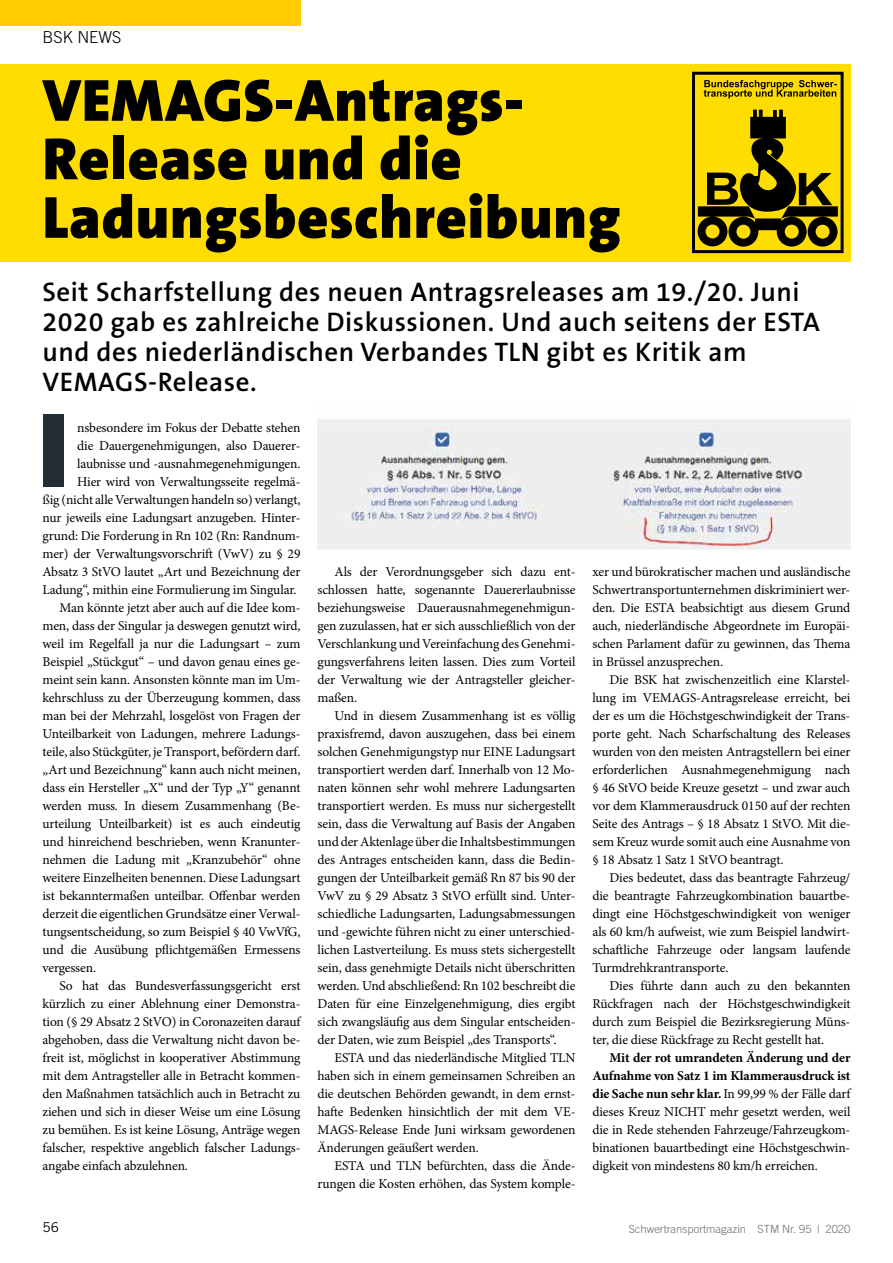
<style>
.page{position:relative;width:893px;height:1263px;background:#fff}
.page>*{position:absolute;margin:0;border:0;box-sizing:border-box;transform-origin:0 0}
.t1{font:900 108px "The Sans B9";color:#222e33}
.t2{font:900 60px/58.5px "The Sans B9";letter-spacing:.01em;color:#000}
.t3{font:600 27px/30px "The Sans B6";letter-spacing:.02em;color:#000}
.t4{font:300 16.5px "Trade Gothic";color:#000}
.t5{font:13.5px/18px "Minion Pro";letter-spacing:-.01em;color:#000;text-align:justify}
.t6{font:13.5px "Trade Gothic";color:#000}
.t7{font:300 11.25px "Trade Gothic";color:#6e6e6e}
.s1{font-weight:700}
</style>
<div class="page">
<div style="left:0;top:0;width:300px;height:26px;background:#fc0"></div>
<div style="left:0;top:64px;width:850px;height:197px;background:#fd0"></div>
<svg style="left:692px;top:72px;width:152px;height:181px"></svg>
<img style="left:317px;top:419px;width:533px;height:130px">
<p class="t4" style="left:43px;top:27px;width:80px">BSK NEWS</p>
<h2 class="t2" style="left:43px;top:73px;width:580px">VEMAGS-Antrags-<br>Release und die<br>Ladungsbeschreibung</h2>
<h3 class="t3" style="left:43px;top:278px;width:779px">Seit Scharfstellung des neuen Antragsreleases am 19./20. Juni 2020 gab es zahlreiche Diskussionen. Und auch seitens der ESTA und des niederländischen Verbandes TLN gibt es Kritik am VEMAGS-Release.</h3>
<h1 class="t1" style="left:38px;top:393px;width:32px">I</h1>
<p class="t5" style="left:77px;top:419px;width:225px">nsbesondere im Fokus der Debatte stehen</p>
<p class="t5" style="left:77px;top:437px;width:225px">die Dauergenehmigungen, also Dauerer-</p>
<p class="t5" style="left:77px;top:455px;width:225px">laubnisse und -ausnahmegenehmigungen.</p>
<p class="t5" style="left:77px;top:473px;width:225px">Hier wird von Verwaltungsseite regelmä-</p>
<p class="t5" style="left:43px;top:491px;width:259px">ßig (nicht alle Verwaltungen handeln so) verlangt,</p>
<p class="t5" style="left:43px;top:509px;width:259px">nur jeweils eine Ladungsart anzugeben. Hinter-</p>
<p class="t5" style="left:43px;top:527px;width:259px">grund: Die Forderung in Rn 102 (Rn: Randnum-</p>
<p class="t5" style="left:43px;top:545px;width:259px">mer) der Verwaltungsvorschrift (VwV) zu § 29</p>
<p class="t5" style="left:43px;top:563px;width:259px">Absatz 3 StVO lautet „Art und Bezeichnung der</p>
<p class="t5" style="left:43px;top:581px;width:255px">Ladung“, mithin eine Formulierung im Singular.</p>
<p class="t5" style="left:60px;top:599px;width:242px">Man könnte jetzt aber auch auf die Idee kom-</p>
<p class="t5" style="left:43px;top:617px;width:259px">men, dass der Singular ja deswegen genutzt wird,</p>
<p class="t5" style="left:43px;top:635px;width:259px">weil im Regelfall ja nur die Ladungsart – zum</p>
<p class="t5" style="left:43px;top:653px;width:259px">Beispiel „Stückgut“ – und davon genau eines ge-</p>
<p class="t5" style="left:43px;top:671px;width:259px">meint sein kann. Ansonsten könnte man im Um-</p>
<p class="t5" style="left:43px;top:689px;width:259px">kehrschluss zu der Überzeugung kommen, dass</p>
<p class="t5" style="left:43px;top:707px;width:259px">man bei der Mehrzahl, losgelöst von Fragen der</p>
<p class="t5" style="left:43px;top:725px;width:259px">Unteilbarkeit von Ladungen, mehrere Ladungs-</p>
<p class="t5" style="left:43px;top:743px;width:259px">teile, also Stückgüter, je Transport, befördern darf.</p>
<p class="t5" style="left:43px;top:761px;width:259px">„Art und Bezeichnung“ kann auch nicht meinen,</p>
<p class="t5" style="left:43px;top:779px;width:259px">dass ein Hersteller „X“ und der Typ „Y“ genannt</p>
<p class="t5" style="left:43px;top:797px;width:259px">werden muss. In diesem Zusammenhang (Be-</p>
<p class="t5" style="left:43px;top:815px;width:259px">urteilung Unteilbarkeit) ist es auch eindeutig</p>
<p class="t5" style="left:43px;top:833px;width:259px">und hinreichend beschrieben, wenn Kranunter-</p>
<p class="t5" style="left:43px;top:851px;width:259px">nehmen die Ladung mit „Kranzubehör“ ohne</p>
<p class="t5" style="left:43px;top:869px;width:259px">weitere Einzelheiten benennen. Diese Ladungsart</p>
<p class="t5" style="left:43px;top:887px;width:259px">ist bekanntermaßen unteilbar. Offenbar werden</p>
<p class="t5" style="left:43px;top:905px;width:259px">derzeit die eigentlichen Grundsätze einer Verwal-</p>
<p class="t5" style="left:43px;top:923px;width:259px">tungsentscheidung, so zum Beispiel § 40 VwVfG,</p>
<p class="t5" style="left:43px;top:941px;width:259px">und die Ausübung pflichtgemäßen Ermessens</p>
<p class="t5" style="left:43px;top:959px;width:55px">vergessen.</p>
<p class="t5" style="left:60px;top:977px;width:242px">So hat das Bundesverfassungsgericht erst</p>
<p class="t5" style="left:43px;top:995px;width:259px">kürzlich zu einer Ablehnung einer Demonstra-</p>
<p class="t5" style="left:43px;top:1013px;width:259px">tion (§ 29 Absatz 2 StVO) in Coronazeiten darauf</p>
<p class="t5" style="left:43px;top:1031px;width:259px">abgehoben, dass die Verwaltung nicht davon be-</p>
<p class="t5" style="left:43px;top:1049px;width:259px">freit ist, möglichst in kooperativer Abstimmung</p>
<p class="t5" style="left:43px;top:1067px;width:259px">mit dem Antragsteller alle in Betracht kommen-</p>
<p class="t5" style="left:43px;top:1085px;width:259px">den Maßnahmen tatsächlich auch in Betracht zu</p>
<p class="t5" style="left:43px;top:1103px;width:259px">ziehen und sich in dieser Weise um eine Lösung</p>
<p class="t5" style="left:43px;top:1121px;width:259px">zu bemühen. Es ist keine Lösung, Anträge wegen</p>
<p class="t5" style="left:43px;top:1139px;width:259px">falscher, respektive angeblich falscher Ladungs-</p>
<p class="t5" style="left:43px;top:1157px;width:147px">angabe einfach abzulehnen.</p>
<p class="t5" style="left:317px;top:563px;width:259px;text-indent:17px">Als der Verordnungsgeber sich dazu ent&shy;schlossen hatte, sogenannte Dauererlaubnisse beziehungsweise Dauerausnahmegenehmigun&shy;gen zuzulassen, hat er sich ausschließlich von der Verschlankung und Vereinfachung des Genehmi&shy;gungsverfahrens leiten lassen. Dies zum Vorteil der Verwaltung wie der Antragsteller gleicher&shy;maßen.</p>
<p class="t5" style="left:317px;top:707px;width:259px;text-indent:17px">Und in diesem Zusammenhang ist es völlig praxisfremd, davon auszugehen, dass bei einem solchen Genehmigungstyp nur EINE Ladungsart transportiert werden darf. Innerhalb von 12 Mo&shy;naten können sehr wohl mehrere Ladungsarten transportiert werden. Es muss nur sichergestellt sein, dass die Verwaltung auf Basis der Angaben und der Aktenlage über die Inhaltsbestimmungen des Antrages entscheiden kann, dass die Bedin&shy;gungen der Unteilbarkeit gemäß Rn 87 bis 90 der VwV zu § 29 Absatz 3 StVO erfüllt sind. Unter&shy;schiedliche Ladungsarten, Ladungsabmessungen und -gewichte führen nicht zu einer unterschied&shy;lichen Lastverteilung. Es muss stets sichergestellt sein, dass genehmigte Details nicht überschritten werden. Und abschließend: Rn 102 beschreibt die Daten für eine Einzelgenehmigung, dies ergibt sich zwangsläufig aus dem Singular entscheiden&shy;der Daten, wie zum Beispiel „des Transports“.</p>
<p class="t5" style="left:317px;top:1048px;width:259px;text-indent:17px">ESTA und das niederländische Mitglied TLN haben sich in einem gemeinsamen Schreiben an die deutschen Behörden gewandt, in dem ernst&shy;hafte Bedenken hinsichtlich der mit dem VE-MAGS-Release Ende Juni wirksam gewordenen Änderungen geäußert werden.</p>
<p class="t5" style="left:317px;top:1156px;width:259px;text-align:right">ESTA und TLN befürchten, dass die Ände&shy;rungen die Kosten erhöhen, das System komple-</p>
<p class="t5" style="left:592px;top:562px;width:259px">xer und bürokratischer machen und ausländische Schwertransportunternehmen diskriminiert wer&shy;den. Die ESTA beabsichtigt aus diesem Grund auch, niederländische Abgeordnete im Europäi&shy;schen Parlament dafür zu gewinnen, das Thema in Brüssel anzusprechen.</p>
<p class="t5" style="left:592px;top:670px;width:259px;text-indent:17px">Die BSK hat zwischenzeitlich eine Klarstel&shy;lung im VEMAGS-Antragsrelease erreicht, bei der es um die Höchstgeschwindigkeit der Trans&shy;porte geht. Nach Scharfschaltung des Releases wurden von den meisten Antragstellern bei einer erforderlichen Ausnahmegenehmigung nach § 46 StVO beide Kreuze gesetzt – und zwar auch vor dem Klammerausdruck 0150 auf der rechten Seite des Antrags – § 18 Absatz 1 StVO. Mit die&shy;sem Kreuz wurde somit auch eine Ausnahme von § 18 Absatz 1 Satz 1 StVO beantragt.</p>
<p class="t5" style="left:592px;top:868px;width:259px;text-indent:17px">Dies bedeutet, dass das beantragte Fahrzeug/ die beantragte Fahrzeugkombination bauartbe&shy;dingt eine Höchstgeschwindigkeit von weniger als 60 km/h aufweist, wie zum Beispiel landwirt&shy;schaftliche Fahrzeuge oder langsam laufende Turmdrehkrantransporte.</p>
<p class="t5" style="left:592px;top:976px;width:259px;text-indent:17px">Dies führte dann auch zu den bekannten Rückfragen nach der Höchstgeschwindigkeit durch zum Beispiel die Bezirksregierung Müns&shy;ter, die diese Rückfrage zu Recht gestellt hat.</p>
<p class="t5" style="left:592px;top:1048px;width:259px;text-indent:17px"><span class="s1">Mit der rot umrandeten Änderung und der Aufnahme von Satz 1 im Klammerausdruck ist die Sache nun sehr klar.</span> In 99,99 % der Fälle darf dieses Kreuz NICHT mehr gesetzt werden, weil die in Rede stehenden Fahrzeuge/Fahrzeugkom&shy;binationen bauartbedingt eine Höchstgeschwin&shy;digkeit von mindestens 80 km/h erreichen.</p>
<p class="t6" style="left:43px;top:1219px;width:18px">56</p>
<p class="t7" style="left:629px;top:1222px;width:223px">Schwertransportmagazin STM Nr. 95 | 2020</p>
</div>
